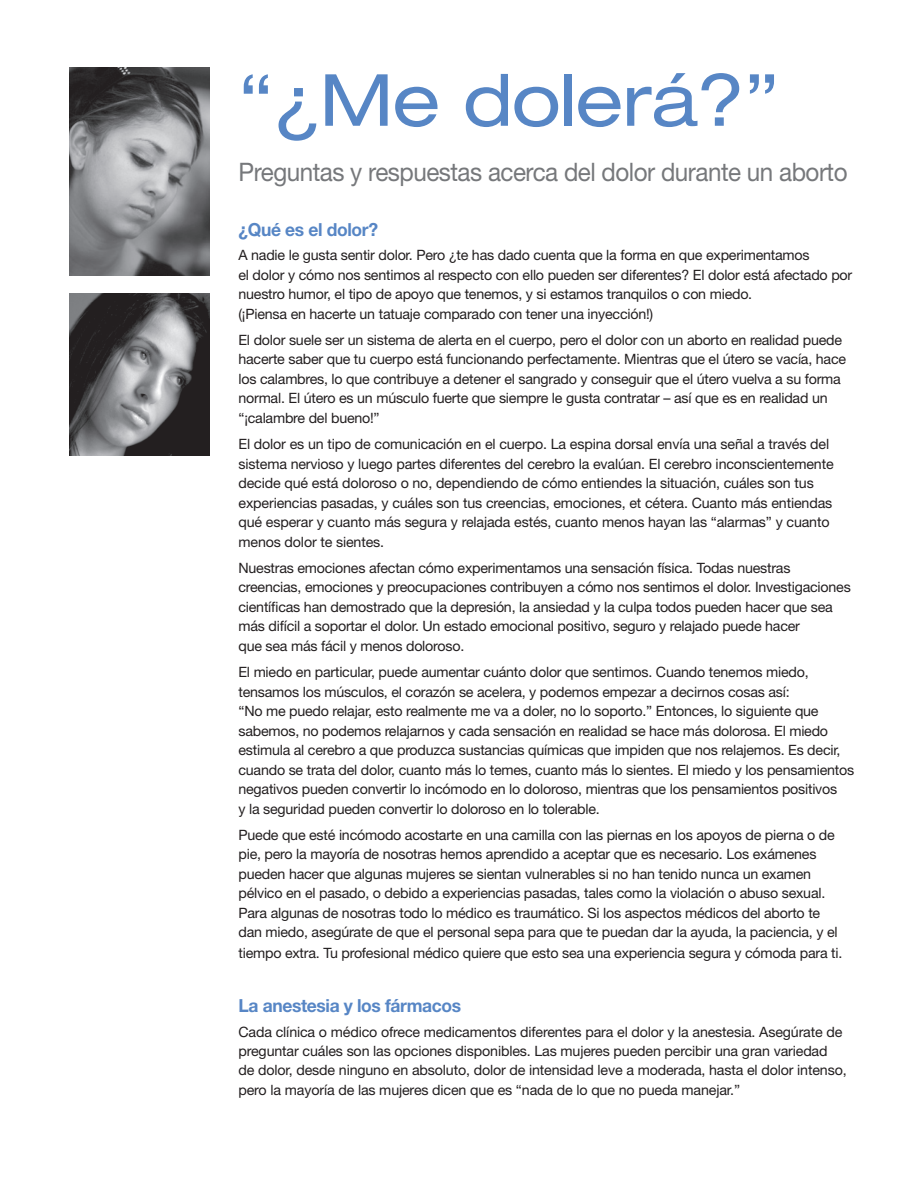
<style>
.page{position:relative;width:918px;height:1188px;background:#fff}
.page>*{position:absolute;margin:0;border:0;box-sizing:border-box;transform-origin:0 0}
.t1{font:expanded 72px "Helvetica Neue";letter-spacing:-.01em;color:#5786c5}
.t2{font:25.5px "Helvetica Neue";letter-spacing:-.02em;color:#76787b;scale:.95 1}
.t3{font:700 18px "Helvetica Neue";letter-spacing:-.02em;color:#5786c5}
.t4{font:14.25px/19.5px "Helvetica Neue";letter-spacing:-.015em;color:#231f20}
</style>
<div class="page">
<img style="left:70px;top:68px;width:140px;height:207px">
<img style="left:70px;top:293px;width:140px;height:163px">
<h1 class="t1" style="left:238px;top:56px;width:542px">“¿Me dolerá?”</h1>
<h2 class="t2" style="left:238px;top:156px;width:643px">Preguntas y respuestas acerca del dolor durante un aborto</h2>
<p class="t3" style="left:238px;top:219px;width:141px">¿Qué es el dolor?</p>
<p class="t4" style="left:238px;top:245px;width:615px">A nadie le gusta sentir dolor. Pero ¿te has dado cuenta que la forma en que experimentamos<br>el dolor y cómo nos sentimos al respecto con ello pueden ser diferentes? El dolor está afectado por nuestro humor, el tipo de apoyo que tenemos, y si estamos tranquilos o con miedo.<br>(¡Piensa en hacerte un tatuaje comparado con tener una inyección!)</p>
<p class="t4" style="left:238px;top:330px;width:609px">El dolor suele ser un sistema de alerta en el cuerpo, pero el dolor con un aborto en realidad puede hacerte saber que tu cuerpo está funcionando perfectamente. Mientras que el útero se vacía, hace los calambres, lo que contribuye a detener el sangrado y conseguir que el útero vuelva a su forma normal. El útero es un músculo fuerte que siempre le gusta contratar – así que es en realidad un “¡calambre del bueno!”</p>
<p class="t4" style="left:238px;top:434px;width:597px">El dolor es un tipo de comunicación en el cuerpo. La espina dorsal envía una señal a través del sistema nervioso y luego partes diferentes del cerebro la evalúan. El cerebro inconscientemente decide qué está doloroso o no, dependiendo de cómo entiendes la situación, cuáles son tus experiencias pasadas, y cuáles son tus creencias, emociones, et cétera. Cuanto más entiendas qué esperar y cuanto más segura y relajada estés, cuanto menos hayan las “alarmas” y cuanto menos dolor te sientes.</p>
<p class="t4" style="left:238px;top:558px;width:614px">Nuestras emociones afectan cómo experimentamos una sensación física. Todas nuestras creencias, emociones y preocupaciones contribuyen a cómo nos sentimos el dolor. Investigaciones científicas han demostrado que la depresión, la ansiedad y la culpa todos pueden hacer que sea más difícil a soportar el dolor. Un estado emocional positivo, seguro y relajado puede hacer<br>que sea más fácil y menos doloroso.</p>
<p class="t4" style="left:238px;top:662px;width:617px">El miedo en particular, puede aumentar cuánto dolor que sentimos. Cuando tenemos miedo, tensamos los músculos, el corazón se acelera, y podemos empezar a decirnos cosas así:<br>“No me puedo relajar, esto realmente me va a doler, no lo soporto.” Entonces, lo siguiente que sabemos, no podemos relajarnos y cada sensación en realidad se hace más dolorosa. El miedo estimula al cerebro a que produzca sustancias químicas que impiden que nos relajemos. Es decir, cuando se trata del dolor, cuanto más lo temes, cuanto más lo sientes. El miedo y los pensamientos negativos pueden convertir lo incómodo en lo doloroso, mientras que los pensamientos positivos<br>y la seguridad pueden convertir lo doloroso en lo tolerable.</p>
<p class="t4" style="left:238px;top:825px;width:601px">Puede que esté incómodo acostarte en una camilla con las piernas en los apoyos de pierna o de pie, pero la mayoría de nosotras hemos aprendido a aceptar que es necesario. Los exámenes pueden hacer que algunas mujeres se sientan vulnerables si no han tenido nunca un examen pélvico en el pasado, o debido a experiencias pasadas, tales como la violación o abuso sexual.<br>Para algunas de nosotras todo lo médico es traumático. Si los aspectos médicos del aborto te dan miedo, asegúrate de que el personal sepa para que te puedan dar la ayuda, la paciencia, y el</p>
<p class="t4" style="left:238px;top:943px;width:605px">tiempo extra. Tu profesional médico quiere que esto sea una experiencia segura y cómoda para ti.</p>
<p class="t3" style="left:238px;top:995px;width:224px">La anestesia y los fármacos</p>
<p class="t4" style="left:238px;top:1021px;width:610px">Cada clínica o médico ofrece medicamentos diferentes para el dolor y la anestesia. Asegúrate de preguntar cuáles son las opciones disponibles. Las mujeres pueden percibir una gran variedad de dolor, desde ninguno en absoluto, dolor de intensidad leve a moderada, hasta el dolor intenso, pero la mayoría de las mujeres dicen que es “nada de lo que no pueda manejar.”</p>
</div>
